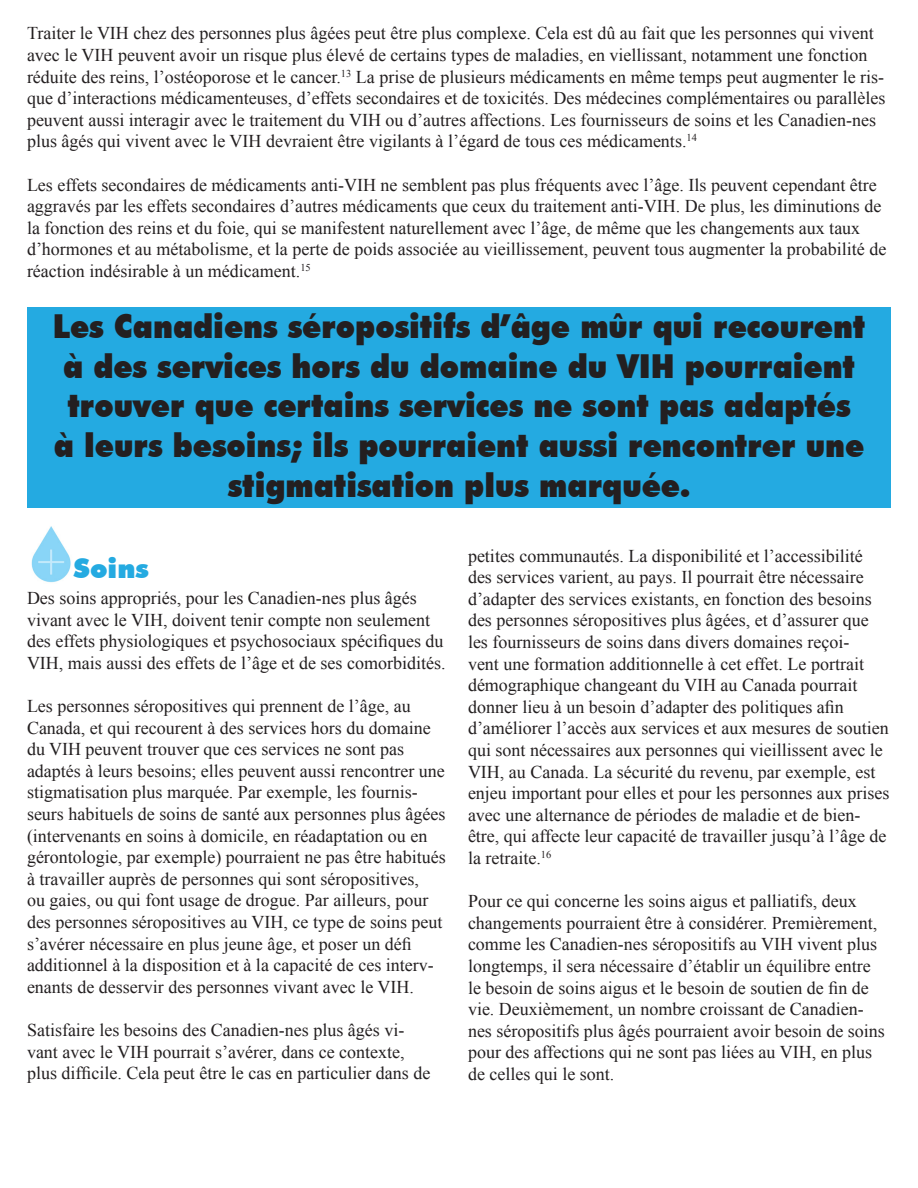
<style>
.page{position:relative;width:918px;height:1188px;background:#fff}
.page>*{position:absolute;margin:0;border:0;box-sizing:border-box;transform-origin:0 0}
.Chapter_subtitle{font:900 33px/39.6px "Futura BT";color:#231f20;text-align:center;scale:.9 1}
.Chapter_subtitle-2{font:900 27px "Futura BT";color:#24aae1}
.t1{font:18px/21.6px "Times New Roman";color:#231f20}
</style>
<div class="page">
<img style="left:31px;top:526px;width:40px;height:57px">
<div style="left:27px;top:307px;width:864px;height:201px;background:#24aae1"></div>
<p class="t1" style="left:27px;top:22px;width:860px">Traiter le VIH chez des personnes plus âgées peut être plus complexe. Cela est dû au fait que les personnes qui vivent avec le VIH peuvent avoir un risque plus élevé de certains types de maladies, en viellissant, notamment une fonction réduite des reins, l’ostéoporose et le cancer.<sup>13</sup> La prise de plusieurs médicaments en même temps peut augmenter le ris&shy;que d’interactions médicamenteuses, d’effets secondaires et de toxicités. Des médecines complémentaires ou parallèles peuvent aussi interagir avec le traitement du VIH ou d’autres affections. Les fournisseurs de soins et les Canadien-nes plus âgés qui vivent avec le VIH devraient être vigilants à l’égard de tous ces médicaments.<sup>14</sup></p>
<p class="t1" style="left:27px;top:174px;width:861px">Les effets secondaires de médicaments anti-VIH ne semblent pas plus fréquents avec l’âge. Ils peuvent cependant être aggravés par les effets secondaires d’autres médicaments que ceux du traitement anti-VIH. De plus, les diminutions de la fonction des reins et du foie, qui se manifestent naturellement avec l’âge, de même que les changements aux taux d’hormones et au métabolisme, et la perte de poids associée au vieillissement, peuvent tous augmenter la probabilité de réaction indésirable à un médicament.<sup>15</sup></p>
<p class="Chapter_subtitle" style="left:53px;top:306px;width:904px">Les Canadiens séropositifs d’âge mûr qui recourent à des services hors du domaine du VIH pourraient trouver que certains services ne sont pas adaptés<br>à leurs besoins; ils pourraient aussi rencontrer une stigmatisation plus marquée.</p>
<p class="Chapter_subtitle-2" style="left:74px;top:552px;width:77px">Soins</p>
<p class="t1" style="left:27px;top:587px;width:420px">Des soins appropriés, pour les Canadien-nes plus âgés vivant avec le VIH, doivent tenir compte non seulement des effets physiologiques et psychosociaux spécifiques du VIH, mais aussi des effets de l’âge et de ses comorbidités.</p>
<p class="t1" style="left:27px;top:695px;width:420px">Les personnes séropositives qui prennent de l’âge, au Canada, et qui recourent à des services hors du domaine du VIH peuvent trouver que ces services ne sont pas adaptés à leurs besoins; elles peuvent aussi rencontrer une stigmatisation plus marquée. Par exemple, les fournis&shy;seurs habituels de soins de santé aux personnes plus âgées (intervenants en soins à domicile, en réadaptation ou en gérontologie, par exemple) pourraient ne pas être habitués à travailler auprès de personnes qui sont séropositives,<br>ou gaies, ou qui font usage de drogue. Par ailleurs, pour des personnes séropositives au VIH, ce type de soins peut s’avérer nécessaire en plus jeune âge, et poser un défi additionnel à la disposition et à la capacité de ces interv&shy;enants de desservir des personnes vivant avec le VIH.</p>
<p class="t1" style="left:27px;top:1019px;width:405px">Satisfaire les besoins des Canadien-nes plus âgés vi&shy;vant avec le VIH pourrait s’avérer, dans ce contexte, plus difficile. Cela peut être le cas en particulier dans de</p>
<p class="t1" style="left:468px;top:544px;width:423px">petites communautés. La disponibilité et l’accessibilité des services varient, au pays. Il pourrait être nécessaire d’adapter des services existants, en fonction des besoins des personnes séropositives plus âgées, et d’assurer que les fournisseurs de soins dans divers domaines reçoi-<br>vent une formation additionnelle à cet effet. Le portrait démographique changeant du VIH au Canada pourrait donner lieu à un besoin d’adapter des politiques afin d’améliorer l’accès aux services et aux mesures de soutien qui sont nécessaires aux personnes qui vieillissent avec le VIH, au Canada. La sécurité du revenu, par exemple, est enjeu important pour elles et pour les personnes aux prises avec une alternance de périodes de maladie et de bien&shy;être, qui affecte leur capacité de travailler jusqu’à l’âge de la retraite.<sup>16</sup></p>
<p class="t1" style="left:468px;top:890px;width:418px">Pour ce qui concerne les soins aigus et palliatifs, deux changements pourraient être à considérer. Premièrement, comme les Canadien-nes séropositifs au VIH vivent plus longtemps, il sera nécessaire d’établir un équilibre entre le besoin de soins aigus et le besoin de soutien de fin de vie. Deuxièmement, un nombre croissant de Canadien&shy;nes séropositifs plus âgés pourraient avoir besoin de soins pour des affections qui ne sont pas liées au VIH, en plus de celles qui le sont.</p>
</div>
